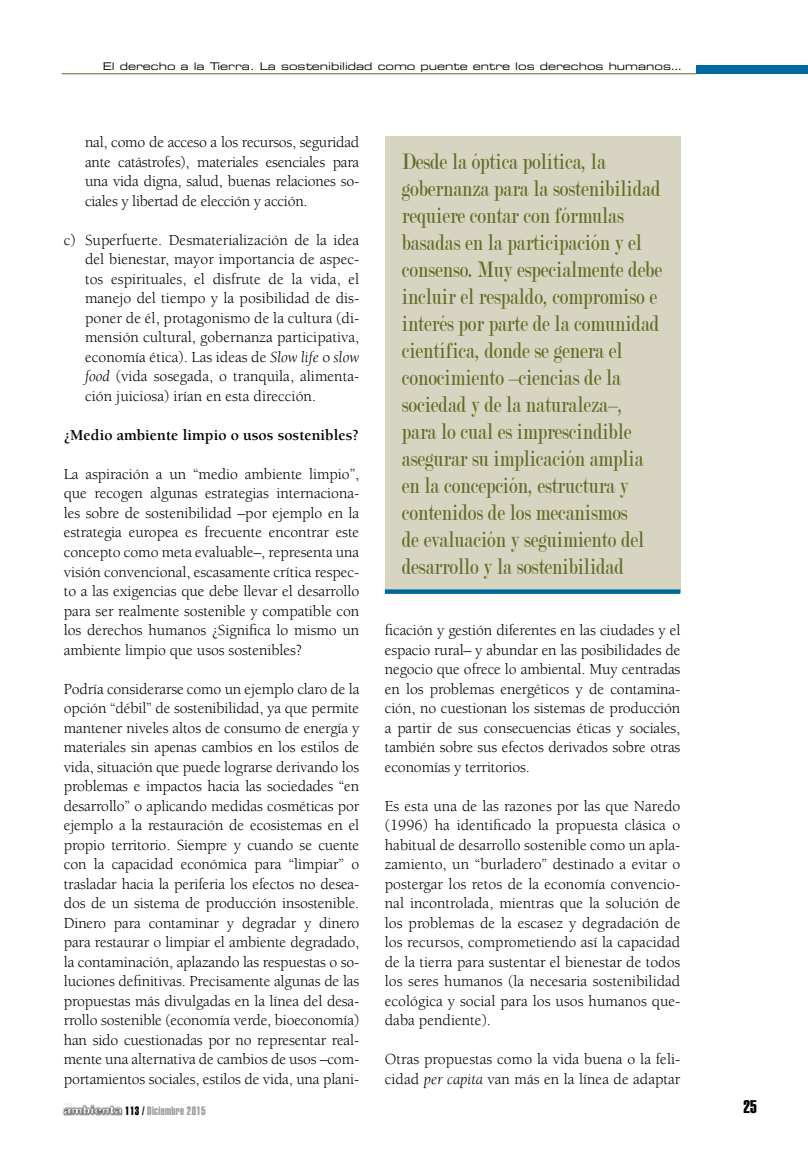
<style>
.page{position:relative;width:808px;height:1149px;background:#fff}
.page>*{position:absolute;margin:0;border:0;box-sizing:border-box;transform-origin:0 0}
.t1{font:24px/27px "Modern";color:#5f6d27;scale:.8 1}
.t2{font:18px "Helvetica LT Std Extra Comp";color:#000}
.t3{font:15.75px/19.5px "Berkeley Std";letter-spacing:-.005em;color:#000;text-align:justify}
.t4{font:700 15.75px "Berkeley Std";color:#000}
.t5{font:12px "Helvetica LT Std Extra Comp";letter-spacing:.025em;color:#9c9e9f}
.t6{font:10.5px "Eurostile LT Std Ex 2";color:#000}
.s1{font-style:italic}
.s2{color:#000}
</style>
<div class="page">
<div style="left:696px;top:65px;width:112px;height:9px;background:#00689e"></div>
<hr style="left:62px;top:73px;width:635px;height:1px;background:#5f6d27">
<img style="left:62px;top:1103px;width:61px;height:13px">
<div style="left:385px;top:136px;width:295px;height:455px;background:#d7d5c1"></div>
<svg style="left:385px;top:589px;width:295px;height:4px"></svg>
<p class="t6" style="left:103px;top:59px;width:580px">El derecho a la Tierra. La sostenibilidad como puente entre los derechos humanos…</p>
<p class="t3" style="left:85px;top:133px;width:276px">nal, como de acceso a los recursos, seguridad ante catástrofes), materiales esenciales para una vida digna, salud, buenas relaciones so&shy;ciales y libertad de elección y acción.</p>
<p class="t3" style="left:85px;top:230px;width:276px;text-indent:-21px">c) Superfuerte. Desmaterialización de la idea del bienestar, mayor importancia de aspec&shy;tos espirituales, el disfrute de la vida, el manejo del tiempo y la posibilidad de dis&shy;poner de él, protagonismo de la cultura (di&shy;mensión cultural, gobernanza participativa, economía ética). Las ideas de <span class="s1">Slow life</span> o <span class="s1">slow food</span> (vida sosegada, o tranquila, alimenta&shy;ción juiciosa) irían en esta dirección.</p>
<p class="t4" style="left:64px;top:426px;width:297px">¿Medio ambiente limpio o usos sostenibles?</p>
<p class="t3" style="left:64px;top:464px;width:297px">La aspiración a un “medio ambiente limpio”, que recogen algunas estrategias internaciona&shy;les sobre de sostenibilidad –por ejemplo en la estrategia europea es frecuente encontrar este concepto como meta evaluable–, representa una visión convencional, escasamente crítica respec&shy;to a las exigencias que debe llevar el desarrollo para ser realmente sostenible y compatible con los derechos humanos ¿Significa lo mismo un ambiente limpio que usos sostenibles?</p>
<p class="t3" style="left:64px;top:679px;width:297px">Podría considerarse como un ejemplo claro de la opción “débil” de sostenibilidad, ya que permite mantener niveles altos de consumo de energía y materiales sin apenas cambios en los estilos de vida, situación que puede lograrse derivando los problemas e impactos hacia las sociedades “en desarrollo” o aplicando medidas cosméticas por ejemplo a la restauración de ecosistemas en el propio territorio. Siempre y cuando se cuente con la capacidad económica para “limpiar” o trasladar hacia la periferia los efectos no desea&shy;dos de un sistema de producción insostenible.<br>Dinero para contaminar y degradar y dinero para restaurar o limpiar el ambiente degradado, la contaminación, aplazando las respuestas o so&shy;luciones definitivas. Precisamente algunas de las propuestas más divulgadas en la línea del desa&shy;rrollo sostenible (economía verde, bioeconomía) han sido cuestionadas por no representar real&shy;mente una alternativa de cambios de usos –com&shy;portamientos sociales, estilos de vida, una plani-</p>
<p class="t1" style="left:402px;top:148px;width:327px">Desde la óptica política, la gobernanza para la sostenibilidad requiere contar con fórmulas basadas en la participación y el consenso. Muy especialmente debe incluir el respaldo, compromiso e interés por parte de la comunidad científica, donde se genera el conocimiento –ciencias de la sociedad y de la naturaleza–, para lo cual es imprescindible asegurar su implicación amplia en la concepción, estructura y contenidos de los mecanismos<br>de evaluación y seguimiento del desarrollo y la sostenibilidad</p>
<p class="t3" style="left:385px;top:620px;width:297px">ficación y gestión diferentes en las ciudades y el espacio rural– y abundar en las posibilidades de negocio que ofrece lo ambiental. Muy centradas en los problemas energéticos y de contamina&shy;ción, no cuestionan los sistemas de producción a partir de sus consecuencias éticas y sociales, también sobre sus efectos derivados sobre otras economías y territorios.</p>
<p class="t3" style="left:385px;top:796px;width:297px">Es esta una de las razones por las que Naredo (1996) ha identificado la propuesta clásica o habitual de desarrollo sostenible como un apla&shy;zamiento, un “burladero” destinado a evitar o postergar los retos de la economía convencio&shy;nal incontrolada, mientras que la solución de los problemas de la escasez y degradación de los recursos, comprometiendo así la capacidad de la tierra para sustentar el bienestar de todos los seres humanos (la necesaria sostenibilidad ecológica y social para los usos humanos que&shy;daba pendiente).</p>
<p class="t3" style="left:385px;top:1049px;width:297px">Otras propuestas como la vida buena o la feli&shy;cidad <span class="s1">per capita</span> van más en la línea de adaptar</p>
<p class="t5" style="left:125px;top:1103px;width:82px"><span class="s2">113 /</span> Diciembre 2015</p>
<p class="t2" style="left:744px;top:1095px;width:15px">25</p>
</div>
